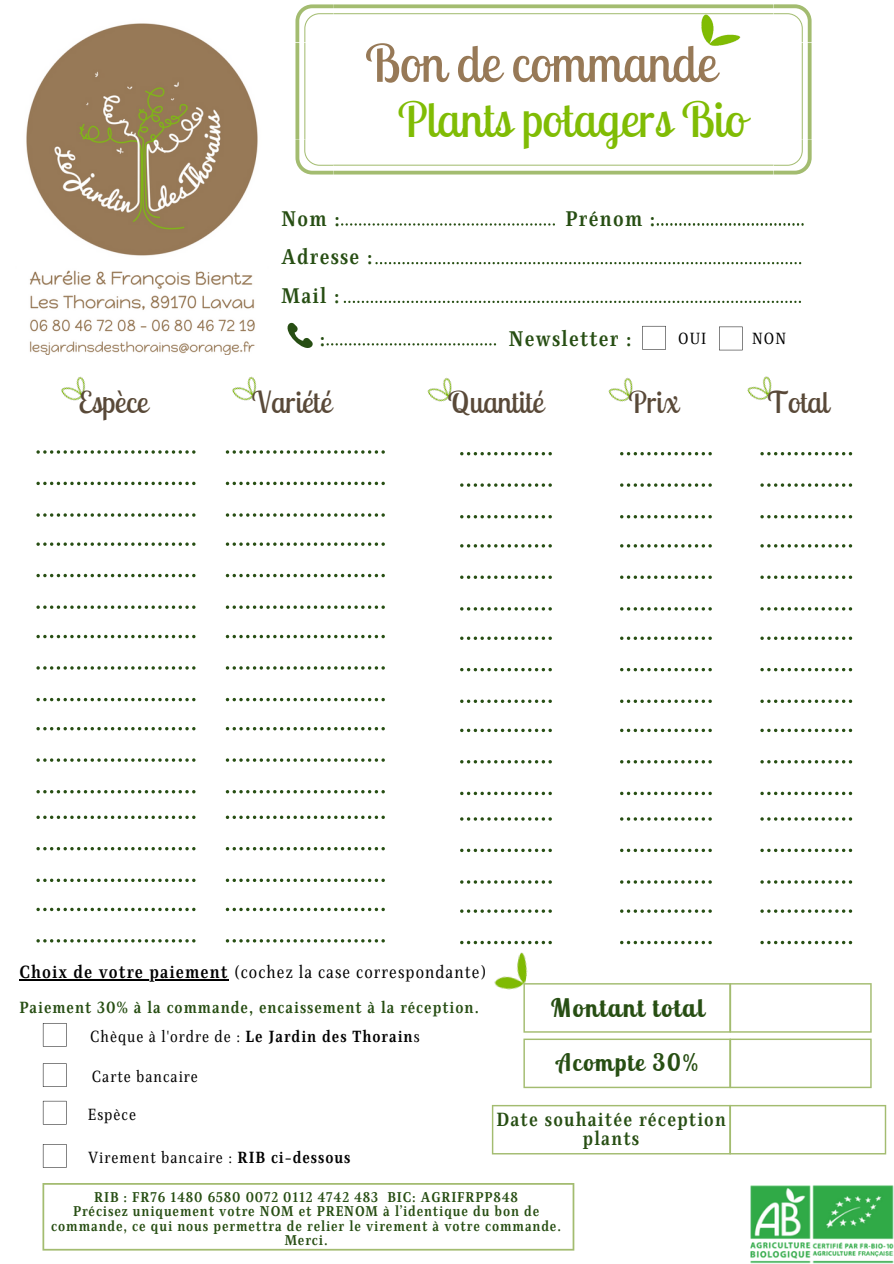
<style>
.page{position:relative;width:894px;height:1264px;background:#fff}
.page>*{position:absolute;margin:0;border:0;box-sizing:border-box;transform-origin:0 0}
.t1{font:51.45px "Lobster Two";color:#977957}
.t2{font:48.3px "Lobster Two";color:#80bc04}
.t3{font:30px "Lobster Two";color:#594938}
.t4{font:700 25.5px "Lobster Two";letter-spacing:.06em;color:#274e13}
.t5{font:700 24px "Lobster Two";letter-spacing:.06em;color:#274e13}
.t6{font:700 21.6px "Singel";letter-spacing:.06em;color:#274e13}
.t7{font:700 19.5px/19.2px "Singel";letter-spacing:.06em;color:#274e13;text-align:center}
.t8{font:18px "Singel";letter-spacing:.06em;color:#000}
.t9{font:16.5px "Singel";letter-spacing:.06em;color:#000}
.t10{font:700 16.5px "Singel";letter-spacing:.06em;color:#274e13}
.t11{font:700 14.4px/14.4px "Singel";letter-spacing:.06em;color:#274e13;text-align:center}
.s1{font-weight:700}
</style>
<div class="page">
<img style="left:750px;top:1185px;width:143px;height:78px">
<img style="left:26px;top:23px;width:232px;height:331px">
<svg style="left:295px;top:4px;width:516px;height:170px"></svg>
<img style="left:693px;top:13px;width:51px;height:38px">
<svg style="left:287px;top:322px;width:26px;height:26px"></svg>
<svg style="left:375px;top:262px;width:426px;height:2px"></svg>
<svg style="left:341px;top:223px;width:214px;height:2px"></svg>
<svg style="left:656px;top:223px;width:147px;height:3px"></svg>
<svg style="left:326px;top:343px;width:170px;height:2px"></svg>
<svg style="left:343px;top:301px;width:457px;height:2px"></svg>
<img style="left:61px;top:376px;width:25px;height:25px">
<img style="left:232px;top:376px;width:25px;height:25px">
<img style="left:427px;top:377px;width:25px;height:25px">
<img style="left:608px;top:377px;width:25px;height:25px">
<img style="left:747px;top:376px;width:25px;height:24px">
<svg style="left:36px;top:450px;width:159px;height:3px"></svg>
<svg style="left:226px;top:450px;width:159px;height:3px"></svg>
<svg style="left:460px;top:452px;width:91px;height:3px"></svg>
<svg style="left:620px;top:452px;width:91px;height:3px"></svg>
<svg style="left:760px;top:452px;width:91px;height:3px"></svg>
<svg style="left:36px;top:481px;width:159px;height:4px"></svg>
<svg style="left:226px;top:481px;width:159px;height:4px"></svg>
<svg style="left:460px;top:483px;width:91px;height:4px"></svg>
<svg style="left:620px;top:483px;width:91px;height:4px"></svg>
<svg style="left:760px;top:483px;width:91px;height:4px"></svg>
<svg style="left:36px;top:513px;width:159px;height:3px"></svg>
<svg style="left:226px;top:513px;width:159px;height:3px"></svg>
<svg style="left:460px;top:515px;width:91px;height:3px"></svg>
<svg style="left:620px;top:515px;width:91px;height:3px"></svg>
<svg style="left:760px;top:515px;width:91px;height:3px"></svg>
<svg style="left:36px;top:542px;width:159px;height:4px"></svg>
<svg style="left:226px;top:542px;width:159px;height:4px"></svg>
<svg style="left:460px;top:544px;width:91px;height:3px"></svg>
<svg style="left:620px;top:544px;width:91px;height:3px"></svg>
<svg style="left:760px;top:544px;width:91px;height:3px"></svg>
<svg style="left:36px;top:574px;width:159px;height:3px"></svg>
<svg style="left:226px;top:574px;width:159px;height:3px"></svg>
<svg style="left:460px;top:575px;width:91px;height:4px"></svg>
<svg style="left:620px;top:575px;width:91px;height:4px"></svg>
<svg style="left:760px;top:575px;width:91px;height:4px"></svg>
<svg style="left:36px;top:605px;width:159px;height:4px"></svg>
<svg style="left:226px;top:605px;width:159px;height:4px"></svg>
<svg style="left:460px;top:607px;width:91px;height:3px"></svg>
<svg style="left:620px;top:607px;width:91px;height:3px"></svg>
<svg style="left:760px;top:607px;width:91px;height:3px"></svg>
<svg style="left:36px;top:635px;width:159px;height:3px"></svg>
<svg style="left:226px;top:635px;width:159px;height:3px"></svg>
<svg style="left:460px;top:636px;width:91px;height:4px"></svg>
<svg style="left:620px;top:636px;width:91px;height:4px"></svg>
<svg style="left:760px;top:636px;width:91px;height:4px"></svg>
<svg style="left:36px;top:666px;width:159px;height:3px"></svg>
<svg style="left:226px;top:666px;width:159px;height:3px"></svg>
<svg style="left:460px;top:668px;width:91px;height:3px"></svg>
<svg style="left:620px;top:668px;width:91px;height:3px"></svg>
<svg style="left:760px;top:668px;width:91px;height:3px"></svg>
<svg style="left:36px;top:698px;width:159px;height:3px"></svg>
<svg style="left:226px;top:698px;width:159px;height:3px"></svg>
<svg style="left:460px;top:699px;width:91px;height:4px"></svg>
<svg style="left:620px;top:699px;width:91px;height:4px"></svg>
<svg style="left:760px;top:699px;width:91px;height:4px"></svg>
<svg style="left:36px;top:727px;width:159px;height:3px"></svg>
<svg style="left:226px;top:727px;width:159px;height:3px"></svg>
<svg style="left:460px;top:728px;width:91px;height:4px"></svg>
<svg style="left:620px;top:728px;width:91px;height:4px"></svg>
<svg style="left:760px;top:728px;width:91px;height:4px"></svg>
<svg style="left:36px;top:758px;width:159px;height:3px"></svg>
<svg style="left:226px;top:758px;width:159px;height:3px"></svg>
<svg style="left:460px;top:760px;width:91px;height:3px"></svg>
<svg style="left:620px;top:760px;width:91px;height:3px"></svg>
<svg style="left:760px;top:760px;width:91px;height:3px"></svg>
<svg style="left:36px;top:790px;width:159px;height:3px"></svg>
<svg style="left:226px;top:790px;width:159px;height:3px"></svg>
<svg style="left:460px;top:791px;width:91px;height:4px"></svg>
<svg style="left:620px;top:791px;width:91px;height:4px"></svg>
<svg style="left:760px;top:791px;width:91px;height:4px"></svg>
<svg style="left:36px;top:815px;width:159px;height:4px"></svg>
<svg style="left:226px;top:815px;width:159px;height:4px"></svg>
<svg style="left:460px;top:817px;width:91px;height:3px"></svg>
<svg style="left:620px;top:817px;width:91px;height:3px"></svg>
<svg style="left:760px;top:817px;width:91px;height:3px"></svg>
<svg style="left:36px;top:847px;width:159px;height:3px"></svg>
<svg style="left:226px;top:847px;width:159px;height:3px"></svg>
<svg style="left:460px;top:848px;width:91px;height:4px"></svg>
<svg style="left:620px;top:848px;width:91px;height:4px"></svg>
<svg style="left:760px;top:848px;width:91px;height:4px"></svg>
<svg style="left:36px;top:878px;width:159px;height:4px"></svg>
<svg style="left:226px;top:878px;width:159px;height:4px"></svg>
<svg style="left:460px;top:880px;width:91px;height:3px"></svg>
<svg style="left:620px;top:880px;width:91px;height:3px"></svg>
<svg style="left:760px;top:880px;width:91px;height:3px"></svg>
<svg style="left:36px;top:907px;width:159px;height:4px"></svg>
<svg style="left:226px;top:907px;width:159px;height:4px"></svg>
<svg style="left:460px;top:909px;width:91px;height:3px"></svg>
<svg style="left:620px;top:909px;width:91px;height:3px"></svg>
<svg style="left:760px;top:909px;width:91px;height:3px"></svg>
<svg style="left:36px;top:939px;width:159px;height:3px"></svg>
<svg style="left:226px;top:939px;width:159px;height:3px"></svg>
<svg style="left:460px;top:940px;width:91px;height:4px"></svg>
<svg style="left:620px;top:940px;width:91px;height:4px"></svg>
<svg style="left:760px;top:940px;width:91px;height:4px"></svg>
<img style="left:491px;top:942px;width:46px;height:48px">
<svg style="left:43px;top:1063px;width:24px;height:23px"></svg>
<svg style="left:43px;top:1100px;width:24px;height:24px"></svg>
<svg style="left:523px;top:983px;width:348px;height:49px"></svg>
<svg style="left:42px;top:1183px;width:532px;height:67px"></svg>
<hr style="left:19px;top:979px;width:209px;height:1px;background:#000">
<svg style="left:43px;top:1144px;width:24px;height:23px"></svg>
<svg style="left:43px;top:1023px;width:24px;height:23px"></svg>
<svg style="left:642px;top:326px;width:23px;height:23px"></svg>
<svg style="left:719px;top:326px;width:23px;height:24px"></svg>
<svg style="left:523px;top:1038px;width:348px;height:50px"></svg>
<svg style="left:491px;top:1104px;width:394px;height:50px"></svg>
<p class="t1" style="left:365px;top:30px;width:352px">Bon de commande</p>
<p class="t2" style="left:397px;top:89px;width:348px">Plants potagers Bio</p>
<p class="t6" style="left:281px;top:205px;width:60px">Nom :</p>
<p class="t6" style="left:565px;top:205px;width:91px">Prénom :</p>
<p class="t6" style="left:281px;top:244px;width:92px">Adresse :</p>
<p class="t6" style="left:281px;top:283px;width:60px">Mail :</p>
<p class="t6" style="left:320px;top:325px;width:7px">:</p>
<p class="t6" style="left:508px;top:325px;width:124px">Newsletter :</p>
<p class="t9" style="left:678px;top:328px;width:30px">OUI</p>
<p class="t9" style="left:752px;top:329px;width:35px">NON</p>
<p class="t3" style="left:79px;top:383px;width:71px">Espèce</p>
<p class="t3" style="left:252px;top:383px;width:81px">Variété</p>
<p class="t3" style="left:447px;top:383px;width:97px">Quantité</p>
<p class="t3" style="left:628px;top:383px;width:51px">Prix</p>
<p class="t3" style="left:767px;top:383px;width:62px">Total</p>
<p class="t8" style="left:19px;top:961px;width:468px"><span class="s1">Choix de votre paiement</span> (cochez la case correspondante)</p>
<p class="t10" style="left:19px;top:997px;width:461px">Paiement 30% à la commande, encaissement à la réception.</p>
<p class="t4" style="left:550px;top:991px;width:155px">Montant total</p>
<p class="t9" style="left:90px;top:1026px;width:331px">Chèque à l'ordre de : <span class="s1">Le Jardin des Thorain</span>s</p>
<p class="t9" style="left:92px;top:1066px;width:108px">Carte bancaire</p>
<p class="t9" style="left:88px;top:1104px;width:50px">Espèce</p>
<p class="t9" style="left:88px;top:1147px;width:264px">Virement bancaire : <span class="s1">RIB ci-dessous</span></p>
<p class="t5" style="left:556px;top:1046px;width:143px">Acompte 30%</p>
<p class="t7" style="left:496px;top:1110px;width:231px">Date souhaitée réception plants</p>
<p class="t11" style="left:94px;top:1190px;width:425px">RIB : FR76 1480 6580 0072 0112 4742 483 BIC: AGRIFRPP848</p>
<p class="t11" style="left:51px;top:1204px;width:511px">Précisez uniquement votre NOM et PRENOM à l’identique du bon de commande, ce qui nous permettra de relier le virement à votre commande.<br>Merci.</p>
</div>
